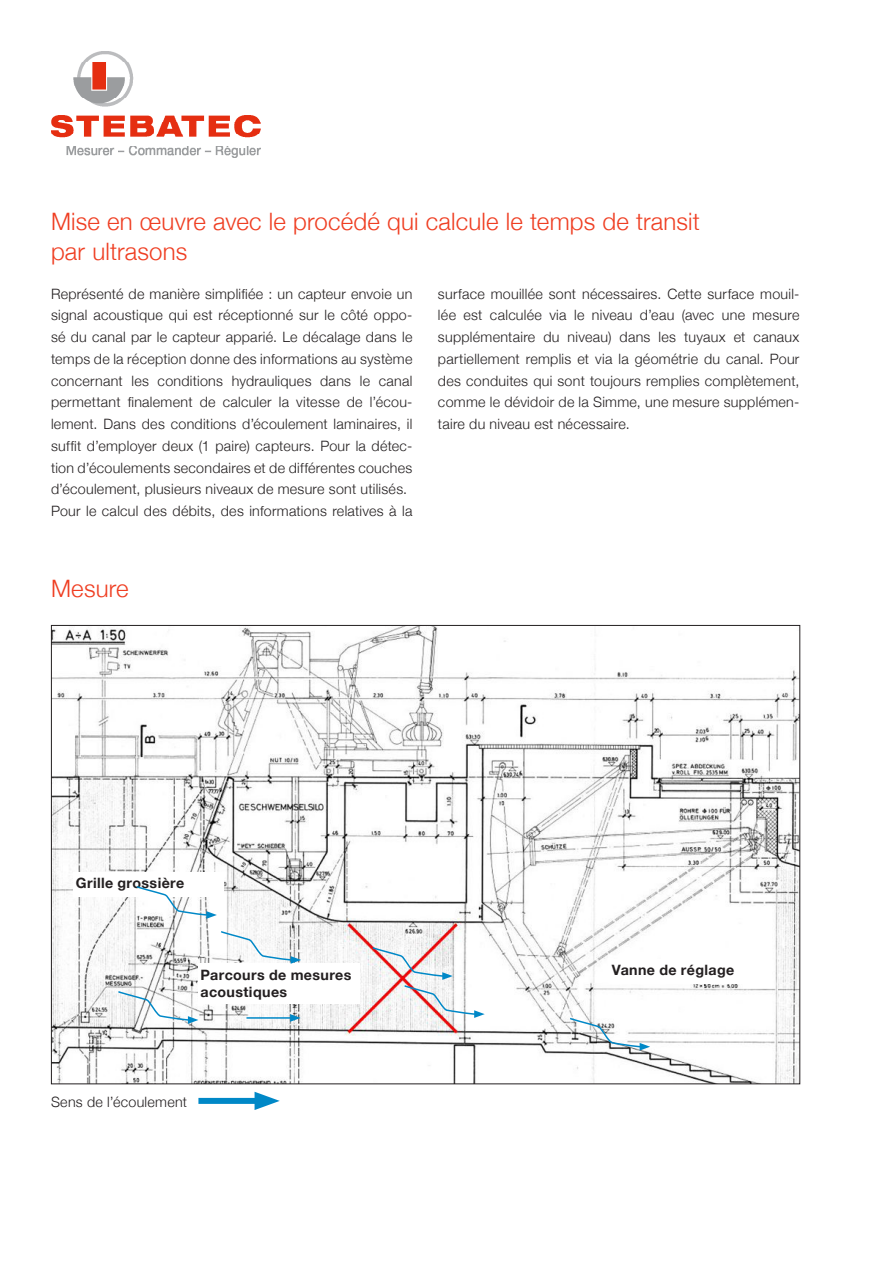
<style>
.page{position:relative;width:893px;height:1263px;background:#fff}
.page>*{position:absolute;margin:0;border:0;box-sizing:border-box;transform-origin:0 0}
.t1{font:300 24px/30px "Helvetica Neue";letter-spacing:.01em;color:#ef3e22}
.t2{font:300 14.25px/21.8px "Helvetica Neue";letter-spacing:.02em;color:#231f20;text-align:justify}
.t3{font:700 14.25px/17.1px "Helvetica Neue";letter-spacing:.025em;color:#231f20}
</style>
<div class="page">
<img style="left:51px;top:51px;width:209px;height:107px">
<img style="left:53px;top:627px;width:745px;height:455px">
<div style="left:74px;top:872px;width:150px;height:25px;background:#fff"></div>
<div style="left:198px;top:964px;width:162px;height:40px;background:#fff"></div>
<div style="left:610px;top:959px;width:150px;height:25px;background:#fff"></div>
<svg style="left:135px;top:886px;width:82px;height:33px"></svg>
<svg style="left:117px;top:990px;width:81px;height:34px"></svg>
<svg style="left:220px;top:930px;width:81px;height:34px"></svg>
<svg style="left:371px;top:946px;width:114px;height:72px"></svg>
<svg style="left:569px;top:1017px;width:81px;height:33px"></svg>
<hr style="left:246px;top:1017px;width:46px;height:2px;background:#0088c7">
<svg style="left:290px;top:1014px;width:11px;height:8px"></svg>
<div style="left:198px;top:1098px;width:67px;height:6px;background:#0088c7"></div>
<svg style="left:255px;top:1092px;width:25px;height:18px"></svg>
<p class="t1" style="left:51px;top:206px;width:650px">Mise en œuvre avec le procédé qui calcule le temps de transit par ultrasons</p>
<p class="t2" style="left:51px;top:282px;width:363px">Représenté de manière simplifiée : un capteur envoie un signal acoustique qui est réceptionné sur le côté oppo&shy;sé du canal par le capteur apparié. Le décalage dans le temps de la réception donne des informations au système concernant les conditions hydrauliques dans le canal permettant finalement de calculer la vitesse de l’écou&shy;lement. Dans des conditions d’écoulement laminaires, il suffit d’employer deux (1 paire) capteurs. Pour la détec&shy;tion d’écoulements secondaires et de différentes couches d’écoulement, plusieurs niveaux de mesure sont utilisés.</p>
<p class="t2" style="left:51px;top:500px;width:363px">Pour le calcul des débits, des informations relatives à la</p>
<p class="t2" style="left:438px;top:282px;width:363px">surface mouillée sont nécessaires. Cette surface mouil&shy;lée est calculée via le niveau d’eau (avec une mesure supplémentaire du niveau) dans les tuyaux et canaux partiellement remplis et via la géométrie du canal. Pour des conduites qui sont toujours remplies complètement, comme le dévidoir de la Simme, une mesure supplémen&shy;taire du niveau est nécessaire.</p>
<p class="t1" style="left:51px;top:573px;width:79px">Mesure</p>
<p class="t3" style="left:76px;top:874px;width:110px">Grille grossière</p>
<p class="t3" style="left:201px;top:966px;width:152px">Parcours de mesures acoustiques</p>
<p class="t2" style="left:51px;top:1090px;width:138px">Sens de l’écoulement</p>
<p class="t3" style="left:612px;top:961px;width:124px">Vanne de réglage</p>
</div>
